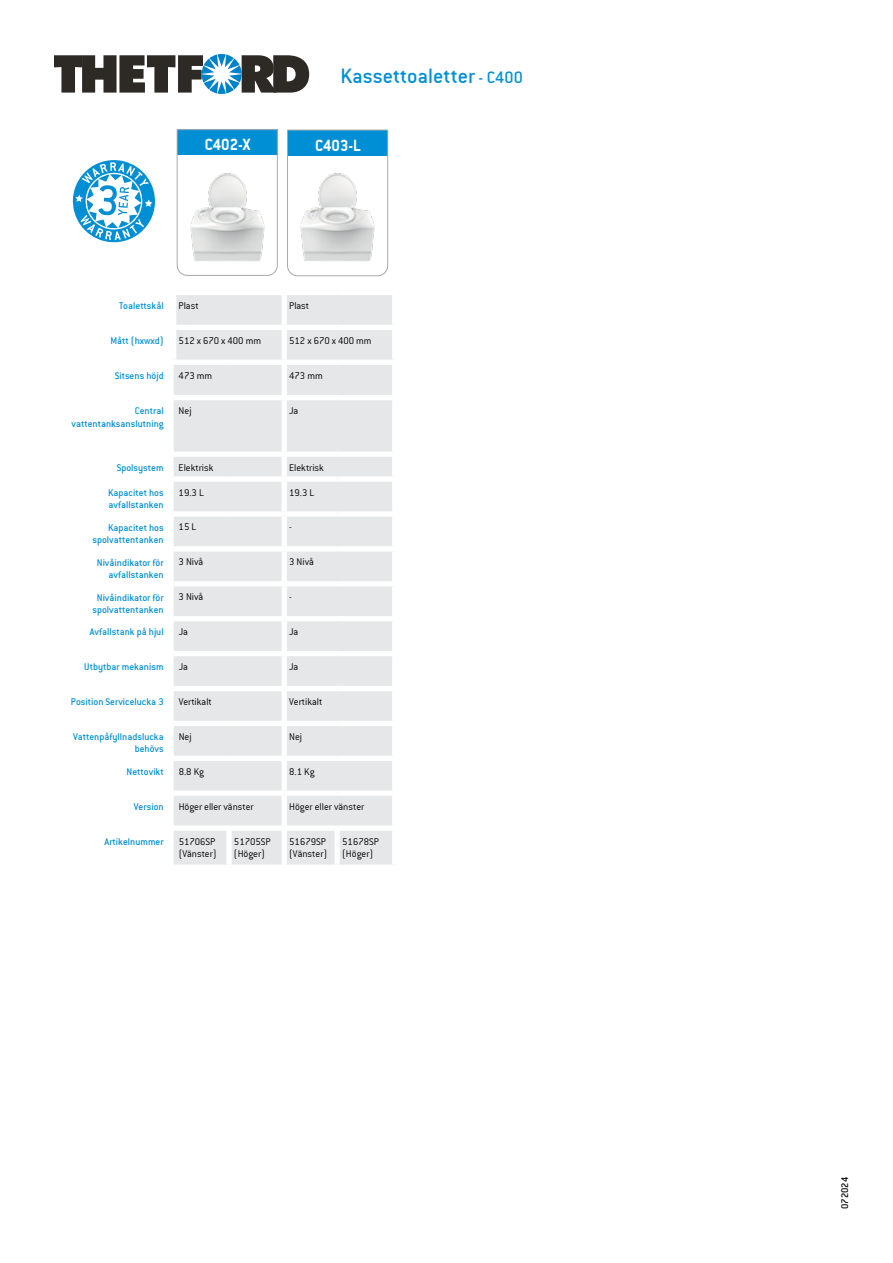
<style>
.page{position:relative;width:893px;height:1263px;background:#fff}
.page>*{position:absolute;margin:0;border:0;box-sizing:border-box;transform-origin:0 0}
.t1{font:500 22.5px "Conduit IT Cmedium";color:#008fd5}
.t2{font:700 17.55px "Conduit IT Cbold";color:#fff;scale:.95 1}
.t3{font:500 10.5px/12.3px "Conduit IT Cmedium";color:#008fd5;text-align:right}
.t4{font:300 10.5px/12.3px "Conduit IT Clight";color:#000}
.t5{font:500 10.5px "Conduit IT Cmedium";color:#000}
.s1{font-size:18px}
</style>
<div class="page">
<div style="left:174px;top:295px;width:218px;height:570px;background:#e6e7e8"></div>
<div style="left:171px;top:295px;width:5px;height:30px;background:#fff"></div>
<div style="left:282px;top:295px;width:5px;height:30px;background:#fff"></div>
<div style="left:171px;top:325px;width:58px;height:5px;background:#fff"></div>
<div style="left:171px;top:330px;width:5px;height:30px;background:#fff"></div>
<div style="left:229px;top:325px;width:55px;height:5px;background:#fff"></div>
<div style="left:284px;top:325px;width:53px;height:5px;background:#fff"></div>
<div style="left:282px;top:330px;width:5px;height:30px;background:#fff"></div>
<div style="left:337px;top:325px;width:60px;height:5px;background:#fff"></div>
<div style="left:171px;top:360px;width:58px;height:5px;background:#fff"></div>
<div style="left:229px;top:360px;width:55px;height:5px;background:#fff"></div>
<div style="left:284px;top:360px;width:53px;height:5px;background:#fff"></div>
<div style="left:282px;top:365px;width:5px;height:30px;background:#fff"></div>
<div style="left:337px;top:360px;width:60px;height:5px;background:#fff"></div>
<div style="left:174px;top:395px;width:55px;height:5px;background:#fff"></div>
<div style="left:229px;top:395px;width:55px;height:5px;background:#fff"></div>
<div style="left:284px;top:395px;width:53px;height:5px;background:#fff"></div>
<div style="left:282px;top:400px;width:5px;height:51px;background:#fff"></div>
<div style="left:337px;top:395px;width:60px;height:5px;background:#fff"></div>
<div style="left:174px;top:451px;width:55px;height:6px;background:#fff"></div>
<div style="left:229px;top:451px;width:55px;height:6px;background:#fff"></div>
<div style="left:284px;top:451px;width:53px;height:6px;background:#fff"></div>
<div style="left:282px;top:457px;width:5px;height:19px;background:#fff"></div>
<div style="left:337px;top:451px;width:60px;height:6px;background:#fff"></div>
<div style="left:174px;top:476px;width:55px;height:6px;background:#fff"></div>
<div style="left:229px;top:476px;width:55px;height:6px;background:#fff"></div>
<div style="left:284px;top:476px;width:53px;height:6px;background:#fff"></div>
<div style="left:282px;top:482px;width:5px;height:29px;background:#fff"></div>
<div style="left:337px;top:476px;width:60px;height:6px;background:#fff"></div>
<div style="left:174px;top:511px;width:55px;height:6px;background:#fff"></div>
<div style="left:229px;top:511px;width:55px;height:6px;background:#fff"></div>
<div style="left:284px;top:511px;width:53px;height:6px;background:#fff"></div>
<div style="left:282px;top:517px;width:5px;height:29px;background:#fff"></div>
<div style="left:337px;top:511px;width:60px;height:6px;background:#fff"></div>
<div style="left:174px;top:546px;width:55px;height:5px;background:#fff"></div>
<div style="left:229px;top:546px;width:55px;height:5px;background:#fff"></div>
<div style="left:284px;top:546px;width:53px;height:5px;background:#fff"></div>
<div style="left:282px;top:551px;width:5px;height:30px;background:#fff"></div>
<div style="left:337px;top:546px;width:60px;height:5px;background:#fff"></div>
<div style="left:174px;top:581px;width:55px;height:5px;background:#fff"></div>
<div style="left:229px;top:581px;width:55px;height:5px;background:#fff"></div>
<div style="left:284px;top:581px;width:53px;height:5px;background:#fff"></div>
<div style="left:282px;top:586px;width:5px;height:30px;background:#fff"></div>
<div style="left:337px;top:581px;width:60px;height:5px;background:#fff"></div>
<div style="left:174px;top:616px;width:55px;height:5px;background:#fff"></div>
<div style="left:229px;top:616px;width:55px;height:5px;background:#fff"></div>
<div style="left:284px;top:616px;width:53px;height:5px;background:#fff"></div>
<div style="left:282px;top:621px;width:5px;height:30px;background:#fff"></div>
<div style="left:337px;top:616px;width:60px;height:5px;background:#fff"></div>
<div style="left:174px;top:651px;width:55px;height:5px;background:#fff"></div>
<div style="left:229px;top:651px;width:55px;height:5px;background:#fff"></div>
<div style="left:284px;top:651px;width:53px;height:5px;background:#fff"></div>
<div style="left:282px;top:656px;width:5px;height:30px;background:#fff"></div>
<div style="left:337px;top:651px;width:60px;height:5px;background:#fff"></div>
<div style="left:174px;top:686px;width:55px;height:5px;background:#fff"></div>
<div style="left:229px;top:686px;width:55px;height:5px;background:#fff"></div>
<div style="left:284px;top:686px;width:53px;height:5px;background:#fff"></div>
<div style="left:282px;top:691px;width:5px;height:30px;background:#fff"></div>
<div style="left:337px;top:686px;width:60px;height:5px;background:#fff"></div>
<div style="left:174px;top:721px;width:55px;height:5px;background:#fff"></div>
<div style="left:229px;top:721px;width:55px;height:5px;background:#fff"></div>
<div style="left:284px;top:721px;width:53px;height:5px;background:#fff"></div>
<div style="left:282px;top:726px;width:5px;height:30px;background:#fff"></div>
<div style="left:337px;top:721px;width:60px;height:5px;background:#fff"></div>
<div style="left:174px;top:756px;width:55px;height:5px;background:#fff"></div>
<div style="left:229px;top:756px;width:55px;height:5px;background:#fff"></div>
<div style="left:284px;top:756px;width:53px;height:5px;background:#fff"></div>
<div style="left:282px;top:761px;width:5px;height:29px;background:#fff"></div>
<div style="left:337px;top:756px;width:60px;height:5px;background:#fff"></div>
<div style="left:174px;top:790px;width:55px;height:6px;background:#fff"></div>
<div style="left:229px;top:790px;width:55px;height:6px;background:#fff"></div>
<div style="left:284px;top:790px;width:53px;height:6px;background:#fff"></div>
<div style="left:282px;top:796px;width:5px;height:29px;background:#fff"></div>
<div style="left:337px;top:790px;width:60px;height:6px;background:#fff"></div>
<div style="left:174px;top:825px;width:55px;height:6px;background:#fff"></div>
<div style="left:229px;top:825px;width:55px;height:6px;background:#fff"></div>
<div style="left:226px;top:831px;width:6px;height:34px;background:#fff"></div>
<div style="left:284px;top:825px;width:53px;height:6px;background:#fff"></div>
<div style="left:282px;top:831px;width:5px;height:34px;background:#fff"></div>
<div style="left:337px;top:825px;width:60px;height:6px;background:#fff"></div>
<div style="left:335px;top:831px;width:5px;height:34px;background:#fff"></div>
<svg style="left:54px;top:54px;width:255px;height:40px"></svg>
<svg style="left:177px;top:129px;width:101px;height:147px"></svg>
<svg style="left:287px;top:129px;width:101px;height:147px"></svg>
<svg style="left:72px;top:160px;width:84px;height:83px"></svg>
<img style="left:176px;top:167px;width:102px;height:106px">
<img style="left:287px;top:167px;width:102px;height:106px">
<h1 class="t1" style="left:340px;top:63px;width:184px">Kassettoaletter <span class="s1">- C400</span></h1>
<h2 class="t2" style="left:205px;top:135px;width:50px">C402-X</h2>
<h2 class="t2" style="left:315px;top:135px;width:50px">C403-L</h2>
<p class="t3" style="left:119px;top:300px;width:46px">Toalettskål</p>
<p class="t4" style="left:179px;top:300px;width:21px">Plast</p>
<p class="t4" style="left:289px;top:300px;width:21px">Plast</p>
<p class="t3" style="left:110px;top:335px;width:55px">Mått (hxwxd)</p>
<p class="t4" style="left:179px;top:334px;width:84px">512 x 670 x 400 mm</p>
<p class="t4" style="left:289px;top:334px;width:84px">512 x 670 x 400 mm</p>
<p class="t3" style="left:115px;top:369px;width:50px">Sitsens höjd</p>
<p class="t4" style="left:179px;top:369px;width:35px">473 mm</p>
<p class="t4" style="left:289px;top:369px;width:35px">473 mm</p>
<p class="t3" style="left:72px;top:405px;width:94px">Central vattentanksanslutning</p>
<p class="t4" style="left:179px;top:405px;width:14px">Nej</p>
<p class="t4" style="left:289px;top:405px;width:11px">Ja</p>
<p class="t3" style="left:117px;top:461px;width:48px">Spolsystem</p>
<p class="t4" style="left:179px;top:461px;width:36px">Elektrisk</p>
<p class="t4" style="left:289px;top:461px;width:36px">Elektrisk</p>
<p class="t3" style="left:108px;top:486px;width:57px;text-align:left">Kapacitet hos avfallstanken</p>
<p class="t4" style="left:179px;top:486px;width:27px">19.3 L</p>
<p class="t4" style="left:289px;top:486px;width:27px">19.3 L</p>
<p class="t3" style="left:92px;top:521px;width:73px">Kapacitet hos spolvattentanken</p>
<p class="t4" style="left:179px;top:521px;width:19px">15 L</p>
<p class="t4" style="left:289px;top:521px;width:4px">-</p>
<p class="t3" style="left:97px;top:556px;width:68px">Nivåindikator för avfallstanken</p>
<p class="t4" style="left:179px;top:556px;width:26px">3 Nivå</p>
<p class="t4" style="left:289px;top:556px;width:26px">3 Nivå</p>
<p class="t3" style="left:92px;top:591px;width:73px;text-align:center">Nivåindikator för spolvattentanken</p>
<p class="t4" style="left:179px;top:591px;width:26px">3 Nivå</p>
<p class="t4" style="left:289px;top:591px;width:4px">-</p>
<p class="t3" style="left:90px;top:626px;width:75px">Avfallstank på hjul</p>
<p class="t4" style="left:179px;top:626px;width:11px">Ja</p>
<p class="t4" style="left:289px;top:626px;width:11px">Ja</p>
<p class="t3" style="left:84px;top:661px;width:81px">Utbytbar mekanism</p>
<p class="t4" style="left:179px;top:661px;width:11px">Ja</p>
<p class="t4" style="left:289px;top:661px;width:11px">Ja</p>
<p class="t3" style="left:71px;top:696px;width:94px">Position Servicelucka 3</p>
<p class="t4" style="left:179px;top:696px;width:35px">Vertikalt</p>
<p class="t4" style="left:289px;top:696px;width:35px">Vertikalt</p>
<p class="t3" style="left:73px;top:731px;width:92px">Vattenpåfyllnadslucka behövs</p>
<p class="t4" style="left:179px;top:730px;width:14px">Nej</p>
<p class="t4" style="left:289px;top:730px;width:14px">Nej</p>
<p class="t3" style="left:127px;top:765px;width:39px">Nettovikt</p>
<p class="t4" style="left:179px;top:765px;width:27px">8.8 Kg</p>
<p class="t4" style="left:289px;top:765px;width:27px">8.1 Kg</p>
<p class="t3" style="left:134px;top:800px;width:31px">Version</p>
<p class="t4" style="left:179px;top:800px;width:77px">Höger eller vänster</p>
<p class="t4" style="left:289px;top:800px;width:77px">Höger eller vänster</p>
<p class="t3" style="left:105px;top:835px;width:61px">Artikelnummer</p>
<p class="t4" style="left:179px;top:835px;width:40px">51706SP (Vänster)</p>
<p class="t4" style="left:234px;top:835px;width:38px">51705SP (Höger)</p>
<p class="t4" style="left:289px;top:835px;width:40px">51679SP (Vänster)</p>
<p class="t4" style="left:342px;top:835px;width:38px">51678SP (Höger)</p>
<p class="t5" style="left:839px;top:1209px;width:34px;rotate:-90deg">072024</p>
</div>
